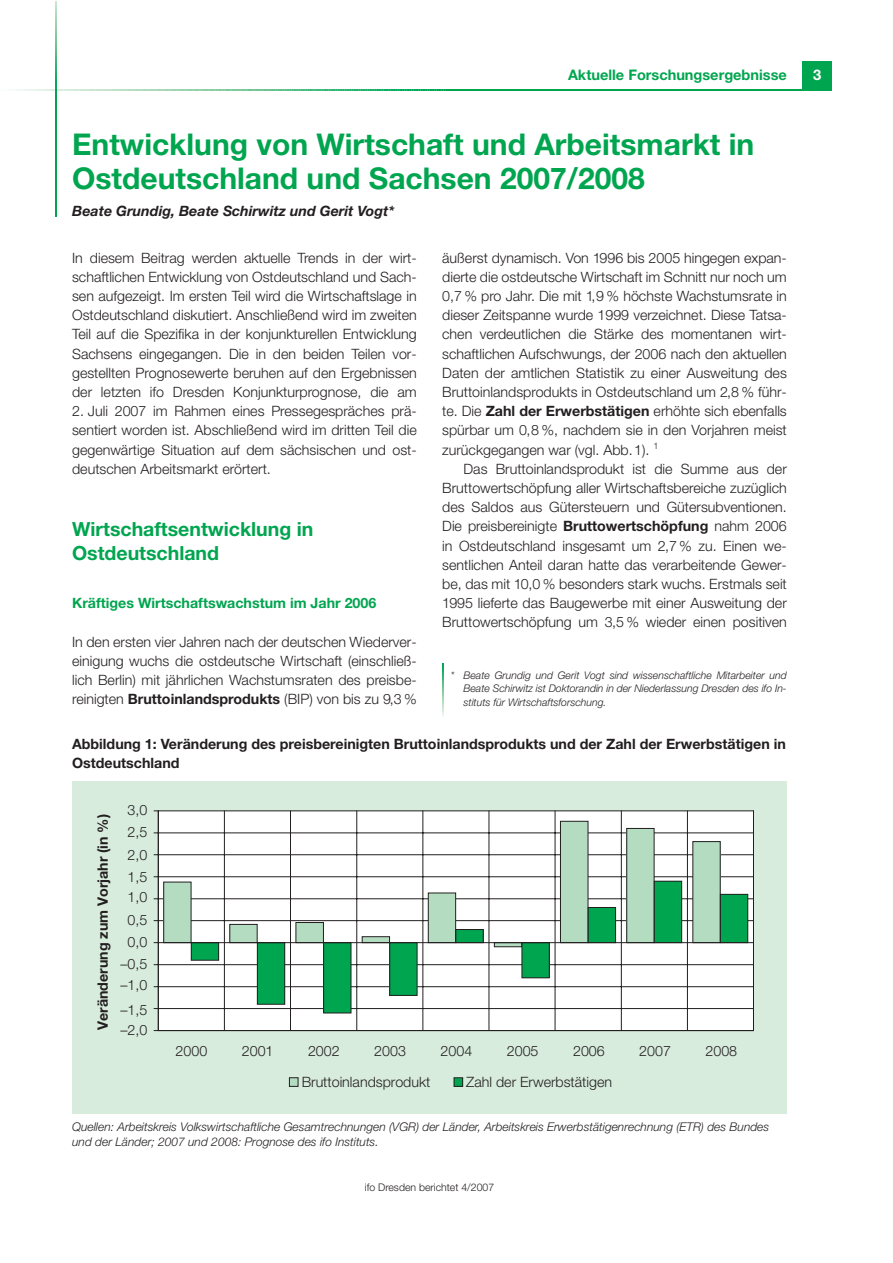
<style>
.page{position:relative;width:893px;height:1263px;background:#fff}
.page>*{position:absolute;margin:0;border:0;box-sizing:border-box;transform-origin:0 0}
.t1{font:700 30px/34.5px "Helvetica Neue";color:#00a54f}
.t2{font:700 19.5px/24px "Helvetica Neue";color:#00a54f}
.t3{font:700 14.7px "Helvetica Neue";color:#fff}
.t4{font:700 14.55px "Helvetica Neue";color:#00a54f}
.t5{font:300 14.25px/19.2px "Helvetica Neue";color:#231f20;text-align:justify}
.t6{font:700 14.25px/18.8px "Helvetica Neue";color:#231f20}
.t7{font:italic 700 14.25px "Helvetica Neue";color:#231f20}
.t8{font:700 14.25px "Helvetica Neue";color:#00a54f}
.t9{font:italic 300 12px/15px "Helvetica Neue";color:#231f20}
.t10{font:italic 300 10.5px/13.2px "Helvetica Neue";color:#231f20;text-align:justify}
.t11{font:300 10.5px "Helvetica Neue";color:#231f20}
.s1{font-weight:700}
</style>
<div class="page">
<div style="left:802px;top:61px;width:30px;height:30px;background:#00a54f"></div>
<hr style="left:447px;top:89px;width:385px;height:2px;background:#00a54f">
<svg style="left:14px;top:2px;width:433px;height:93px"></svg>
<hr style="left:55px;top:95px;width:2px;height:121px;background:#00a54f">
<svg style="left:442px;top:663px;width:2px;height:53px"></svg>
<div style="left:72px;top:781px;width:714px;height:333px;background:#d8ecdd"></div>
<div style="left:158px;top:811px;width:595px;height:220px;background:#fff"></div>
<hr style="left:158px;top:1030px;width:595px;height:1px;background:#231f20">
<hr style="left:158px;top:1008px;width:595px;height:1px;background:#231f20">
<hr style="left:158px;top:986px;width:595px;height:1px;background:#231f20">
<hr style="left:158px;top:964px;width:595px;height:1px;background:#231f20">
<hr style="left:158px;top:920px;width:595px;height:1px;background:#231f20">
<hr style="left:158px;top:898px;width:595px;height:1px;background:#231f20">
<hr style="left:158px;top:876px;width:595px;height:1px;background:#231f20">
<hr style="left:158px;top:854px;width:595px;height:1px;background:#231f20">
<hr style="left:158px;top:833px;width:595px;height:1px;background:#231f20">
<hr style="left:224px;top:811px;width:1px;height:220px;background:#231f20">
<hr style="left:290px;top:811px;width:1px;height:220px;background:#231f20">
<hr style="left:356px;top:811px;width:1px;height:220px;background:#231f20">
<hr style="left:422px;top:811px;width:1px;height:220px;background:#231f20">
<hr style="left:488px;top:811px;width:1px;height:220px;background:#231f20">
<hr style="left:554px;top:811px;width:1px;height:220px;background:#231f20">
<hr style="left:621px;top:811px;width:1px;height:220px;background:#231f20">
<hr style="left:687px;top:811px;width:1px;height:220px;background:#231f20">
<hr style="left:753px;top:811px;width:1px;height:220px;background:#231f20">
<div style="left:164px;top:882px;width:27px;height:61px;background:#b3dcc0"></div>
<div style="left:163px;top:882px;width:28px;height:61px;border:1px solid #231f20"></div>
<div style="left:230px;top:924px;width:27px;height:19px;background:#b3dcc0"></div>
<div style="left:229px;top:924px;width:28px;height:19px;border:1px solid #231f20"></div>
<div style="left:296px;top:923px;width:27px;height:20px;background:#b3dcc0"></div>
<div style="left:295px;top:922px;width:29px;height:21px;border:1px solid #231f20"></div>
<div style="left:362px;top:937px;width:27px;height:6px;background:#b3dcc0"></div>
<div style="left:362px;top:936px;width:28px;height:7px;border:1px solid #231f20"></div>
<div style="left:428px;top:893px;width:27px;height:50px;background:#b3dcc0"></div>
<div style="left:428px;top:893px;width:28px;height:50px;border:1px solid #231f20"></div>
<hr style="left:494px;top:943px;width:27px;height:4px;background:#b3dcc0">
<div style="left:494px;top:942px;width:28px;height:5px;border:1px solid #231f20"></div>
<div style="left:560px;top:821px;width:28px;height:122px;background:#b3dcc0"></div>
<div style="left:560px;top:821px;width:28px;height:122px;border:1px solid #231f20"></div>
<div style="left:626px;top:828px;width:28px;height:115px;background:#b3dcc0"></div>
<div style="left:626px;top:828px;width:28px;height:115px;border:1px solid #231f20"></div>
<div style="left:692px;top:842px;width:28px;height:101px;background:#b3dcc0"></div>
<div style="left:191px;top:943px;width:28px;height:17px;background:#00a54f"></div>
<div style="left:191px;top:942px;width:28px;height:19px;border:1px solid #231f20"></div>
<div style="left:257px;top:943px;width:28px;height:61px;background:#00a54f"></div>
<div style="left:257px;top:942px;width:28px;height:63px;border:1px solid #231f20"></div>
<div style="left:323px;top:943px;width:28px;height:70px;background:#00a54f"></div>
<div style="left:323px;top:942px;width:28px;height:71px;border:1px solid #231f20"></div>
<div style="left:390px;top:943px;width:27px;height:52px;background:#00a54f"></div>
<div style="left:389px;top:942px;width:28px;height:54px;border:1px solid #231f20"></div>
<div style="left:456px;top:930px;width:27px;height:13px;background:#00a54f"></div>
<div style="left:455px;top:929px;width:28px;height:14px;border:1px solid #231f20"></div>
<div style="left:522px;top:943px;width:27px;height:35px;background:#00a54f"></div>
<div style="left:521px;top:942px;width:28px;height:36px;border:1px solid #231f20"></div>
<div style="left:588px;top:907px;width:27px;height:36px;background:#00a54f"></div>
<div style="left:588px;top:907px;width:28px;height:36px;border:1px solid #231f20"></div>
<div style="left:654px;top:881px;width:27px;height:62px;background:#00a54f"></div>
<div style="left:654px;top:881px;width:28px;height:62px;border:1px solid #231f20"></div>
<div style="left:720px;top:894px;width:27px;height:49px;background:#00a54f"></div>
<div style="left:720px;top:894px;width:28px;height:49px;border:1px solid #231f20"></div>
<hr style="left:158px;top:811px;width:1px;height:220px;background:#231f20">
<hr style="left:158px;top:942px;width:595px;height:1px;background:#231f20">
<div style="left:289px;top:1078px;width:9px;height:8px;background:#b3dcc0"></div>
<div style="left:289px;top:1077px;width:9px;height:10px;border:1px solid #231f20"></div>
<div style="left:454px;top:1078px;width:8px;height:8px;background:#00a54f"></div>
<div style="left:453px;top:1077px;width:10px;height:10px;border:1px solid #231f20"></div>
<p class="t4" style="left:568px;top:70px;width:220px">Aktuelle Forschungsergebnisse</p>
<h1 class="t1" style="left:72px;top:129px;width:683px">Entwicklung von Wirtschaft und Arbeitsmarkt in<br>Ostdeutschland und Sachsen 2007/2008</h1>
<p class="t7" style="left:72px;top:206px;width:323px">Beate Grundig, Beate Schirwitz und Gerit Vogt*</p>
<p class="t5" style="left:72px;top:249px;width:346px">In diesem Beitrag werden aktuelle Trends in der wirt&shy;schaftlichen Entwicklung von Ostdeutschland und Sach&shy;sen aufgezeigt. Im ersten Teil wird die Wirtschaftslage in Ostdeutschland diskutiert. Anschließend wird im zweiten Teil auf die Spezifika in der konjunkturellen Entwicklung Sachsens eingegangen. Die in den beiden Teilen vor&shy;gestellten Prognosewerte beruhen auf den Ergebnissen der letzten ifo Dresden Konjunkturprognose, die am</p>
<p class="t5" style="left:72px;top:403px;width:346px">2. Juli 2007 im Rahmen eines Pressegespräches prä&shy;sentiert worden ist. Abschließend wird im dritten Teil die gegenwärtige Situation auf dem sächsischen und ost&shy;deutschen Arbeitsmarkt erörtert.</p>
<h2 class="t2" style="left:72px;top:519px;width:243px">Wirtschaftsentwicklung in<br>Ostdeutschland</h2>
<p class="t8" style="left:72px;top:598px;width:306px">Kräftiges Wirtschaftswachstum im Jahr 2006</p>
<p class="t5" style="left:72px;top:633px;width:346px">In den ersten vier Jahren nach der deutschen Wiederver&shy;einigung wuchs die ostdeutsche Wirtschaft (einschließ&shy;lich Berlin) mit jährlichen Wachstumsraten des preisbe&shy;reinigten <span class="s1">Bruttoinlandsprodukts</span> (BIP) von bis zu 9,3 %</p>
<p class="t5" style="left:442px;top:249px;width:346px">äußerst dynamisch. Von 1996 bis 2005 hingegen expan&shy;dierte die ostdeutsche Wirtschaft im Schnitt nur noch um 0,7 % pro Jahr. Die mit 1,9 % höchste Wachstumsrate in dieser Zeitspanne wurde 1999 verzeichnet. Diese Tatsa&shy;chen verdeutlichen die Stärke des momentanen wirt&shy;schaftlichen Aufschwungs, der 2006 nach den aktuellen Daten der amtlichen Statistik zu einer Ausweitung des Bruttoinlandsprodukts in Ostdeutschland um 2,8 % führ&shy;te. Die <span class="s1">Zahl der Erwerbstätigen</span> erhöhte sich ebenfalls spürbar um 0,8 %, nachdem sie in den Vorjahren meist zurückgegangen war (vgl. Abb.1). <sup>1</sup></p>
<p class="t5" style="left:442px;top:461px;width:346px;text-indent:21px">Das Bruttoinlandsprodukt ist die Summe aus der Bruttowertschöpfung aller Wirtschaftsbereiche zuzüglich des Saldos aus Gütersteuern und Gütersubventionen.<br>Die preisbereinigte <span class="s1">Bruttowertschöpfung</span> nahm 2006 in Ostdeutschland insgesamt um 2,7 % zu. Einen we&shy;sentlichen Anteil daran hatte das verarbeitende Gewer&shy;be, das mit 10,0 % besonders stark wuchs. Erstmals seit 1995 lieferte das Baugewerbe mit einer Ausweitung der Bruttowertschöpfung um 3,5 % wieder einen positiven</p>
<p class="t10" style="left:463px;top:670px;width:325px;text-indent:-13px">* Beate Grundig und Gerit Vogt sind wissenschaftliche Mitarbeiter und Beate Schirwitz ist Doktorandin in der Niederlassung Dresden des ifo In&shy;stituts für Wirtschaftsforschung.</p>
<p class="t6" style="left:72px;top:736px;width:715px">Abbildung 1: Veränderung des preisbereinigten Bruttoinlandsprodukts und der Zahl der Erwerbstätigen in<br>Ostdeutschland</p>
<p class="t6" style="left:94px;top:1030px;width:217px;rotate:-90deg">Veränderung zum Vorjahr (in %)</p>
<p class="t5" style="left:127px;top:802px;width:21px">3,0</p>
<p class="t5" style="left:127px;top:824px;width:21px">2,5</p>
<p class="t5" style="left:127px;top:847px;width:21px">2,0</p>
<p class="t5" style="left:127px;top:869px;width:21px">1,5</p>
<p class="t5" style="left:127px;top:889px;width:21px">1,0</p>
<p class="t5" style="left:127px;top:912px;width:21px">0,5</p>
<p class="t5" style="left:127px;top:934px;width:21px">0,0</p>
<p class="t5" style="left:120px;top:955px;width:28px">–0,5</p>
<p class="t5" style="left:120px;top:977px;width:28px">–1,0</p>
<p class="t5" style="left:120px;top:1002px;width:28px">–1,5</p>
<p class="t5" style="left:120px;top:1022px;width:28px">–2,0</p>
<p class="t5" style="left:175px;top:1042px;width:33px">2000</p>
<p class="t5" style="left:242px;top:1042px;width:33px">2001</p>
<p class="t5" style="left:308px;top:1042px;width:33px">2002</p>
<p class="t5" style="left:374px;top:1042px;width:33px">2003</p>
<p class="t5" style="left:440px;top:1042px;width:33px">2004</p>
<p class="t5" style="left:507px;top:1042px;width:33px">2005</p>
<p class="t5" style="left:573px;top:1042px;width:33px">2006</p>
<p class="t5" style="left:639px;top:1042px;width:33px">2007</p>
<p class="t5" style="left:705px;top:1042px;width:33px">2008</p>
<p class="t5" style="left:302px;top:1074px;width:130px">Bruttoinlandsprodukt</p>
<p class="t5" style="left:466px;top:1074px;width:147px">Zahl der Erwerbstätigen</p>
<p class="t9" style="left:72px;top:1120px;width:698px">Quellen: Arbeitskreis Volkswirtschaftliche Gesamtrechnungen (VGR) der Länder, Arbeitskreis Erwerbstätigenrechnung (ETR) des Bundes und der Länder; 2007 und 2008: Prognose des ifo Instituts.</p>
<p class="t11" style="left:365px;top:1184px;width:131px">ifo Dresden berichtet 4/2007</p>
<p class="t3" style="left:813px;top:70px;width:10px">3</p>
</div>
